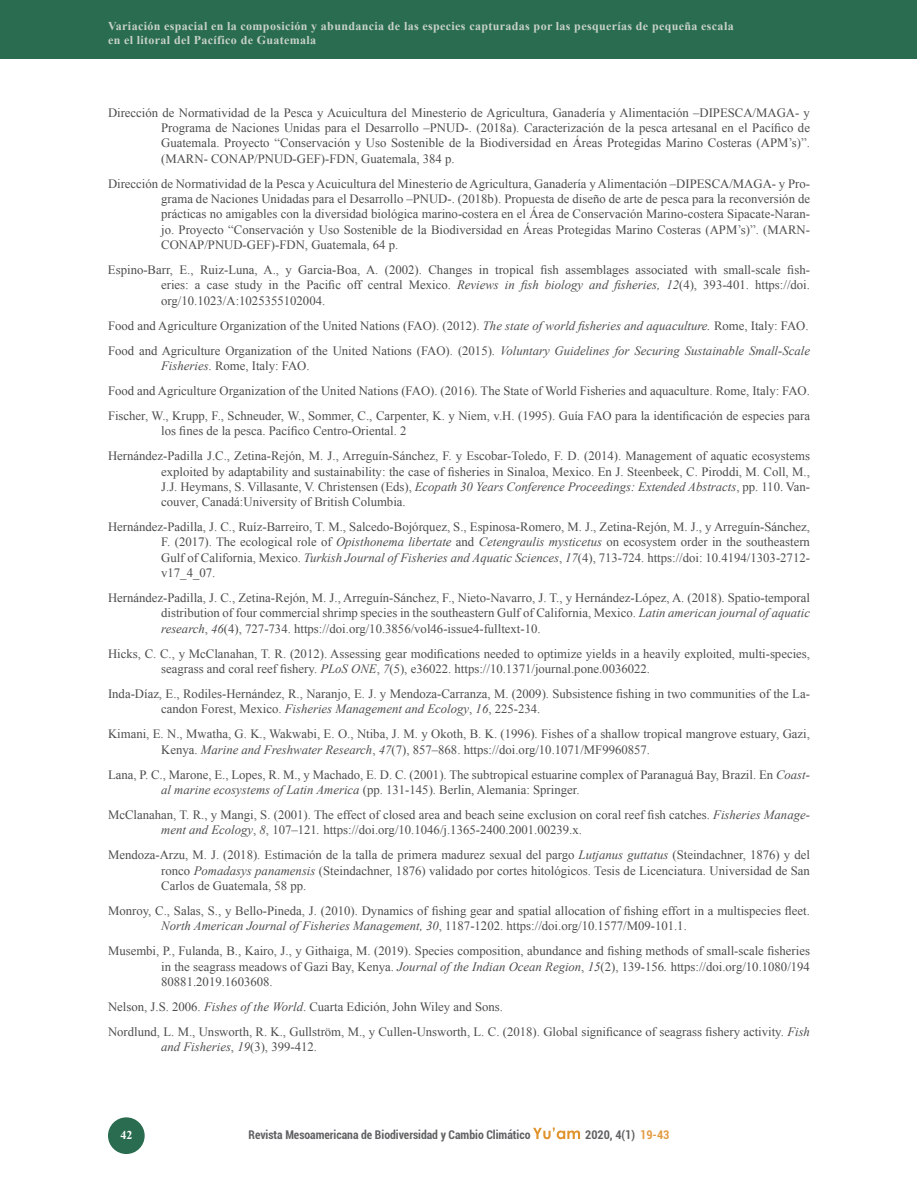
<style>
.page{position:relative;width:918px;height:1188px;background:#fff}
.page>*{position:absolute;margin:0;border:0;box-sizing:border-box;transform-origin:0 0}
.t1{font:12.75px/15.3px "Times New Roman";color:#4d4d4f}
.t2{font:italic 12.75px "Times New Roman";color:#4d4d4f}
.t3{font:700 12px/14.4px "Times New Roman";letter-spacing:.03em;color:#c9d2ca}
.t4{font:700 condensed 12px "Roboto";color:#606163}
.t5{font:700 12px "Times New Roman";color:#fff}
.s1{font-style:italic}
.s2{font-style:normal}
.s3{color:#e39b40}
</style>
<div class="page">
<div style="left:0;top:0;width:917px;height:58px;background:#296c50"></div>
<div style="left:108px;top:1117px;width:37px;height:37px;background:#296c50;border-radius:50%"></div>
<svg style="left:533px;top:1128px;width:47px;height:11px"></svg>
<p class="t3" style="left:108px;top:18px;width:627px">Variación espacial en la composición y abundancia de las especies capturadas por las pesquerías de pequeña escala en el litoral del Pacífico de Guatemala</p>
<p class="t1" style="left:161px;top:105px;width:650px;text-align:justify;text-indent:-53px">Dirección de Normatividad de la Pesca y Acuicultura del Minesterio de Agricultura, Ganadería y Alimentación –DIPESCA/MAGA- y Programa de Naciones Unidas para el Desarrollo –PNUD-. (2018a). Caracterización de la pesca artesanal en el Pacífico de Guatemala. Proyecto “Conservación y Uso Sostenible de la Biodiversidad en Áreas Protegidas Marino Costeras (APM’s)”. (MARN- CONAP/PNUD-GEF)-FDN, Guatemala, 384 p.</p>
<p class="t1" style="left:161px;top:176px;width:650px;text-align:justify;text-indent:-53px">Dirección de Normatividad de la Pesca y Acuicultura del Minesterio de Agricultura, Ganadería y Alimentación –DIPESCA/MAGA- y Pro&shy;grama de Naciones Unidadas para el Desarrollo –PNUD-. (2018b). Propuesta de diseño de arte de pesca para la reconversión de prácticas no amigables con la diversidad biológica marino-costera en el Área de Conservación Marino-costera Sipacate-Naran&shy;jo. Proyecto “Conservación y Uso Sostenible de la Biodiversidad en Áreas Protegidas Marino Costeras (APM’s)”. (MARN-CONAP/PNUD-GEF)-FDN, Guatemala, 64 p.</p>
<p class="t1" style="left:161px;top:262px;width:650px;text-align:justify;text-indent:-53px">Espino-Barr, E., Ruiz-Luna, A., y Garcia-Boa, A. (2002). Changes in tropical fish assemblages associated with small-scale fish&shy;eries: a case study in the Pacific off central Mexico. <span class="s1">Reviews in fish biology and fisheries, 12</span>(4), 393-401. https://doi. org/10.1023/A:1025355102004.</p>
<p class="t1" style="left:108px;top:313px;width:704px;line-height:25px">Food and Agriculture Organization of the United Nations (FAO). (2012). <span class="s1">The state of world fisheries and aquaculture.</span> Rome, Italy: FAO.<br>Food and Agriculture Organization of the United Nations (FAO). (2015). <span class="s1">Voluntary Guidelines for Securing Sustainable Small-Scale</span></p>
<p class="t1" style="left:108px;top:353px;width:704px;line-height:25px;text-indent:53px"><span class="s1">Fisheries</span>. Rome, Italy: FAO.<br>Food and Agriculture Organization of the United Nations (FAO). (2016). The State of World Fisheries and aquaculture. Rome, Italy: FAO.<br>Fischer, W., Krupp, F., Schneuder, W., Sommer, C., Carpenter, K. y Niem, v.H. (1995). Guía FAO para la identificación de especies para</p>
<p class="t1" style="left:108px;top:418px;width:704px;line-height:25px;text-indent:53px">los fines de la pesca. Pacífico Centro-Oriental. 2<br>Hernández-Padilla J.C., Zetina-Rejón, M. J., Arreguín-Sánchez, F. y Escobar-Toledo, F. D. (2014). Management of aquatic ecosystems</p>
<p class="t1" style="left:161px;top:463px;width:650px;text-align:justify">exploited by adaptability and sustainability: the case of fisheries in Sinaloa, Mexico. En J. Steenbeek, C. Piroddi, M. Coll, M., J.J. Heymans, S. Villasante, V. Christensen (Eds), <span class="s1">Ecopath 30 Years Conference Proceedings: Extended Abstracts</span>, pp. 110. Van&shy;couver, Canadá:University of British Columbia.</p>
<p class="t1" style="left:161px;top:519px;width:650px;text-align:justify;text-indent:-53px">Hernández-Padilla, J. C., Ruíz-Barreiro, T. M., Salcedo-Bojórquez, S., Espinosa-Romero, M. J., Zetina-Rejón, M. J., y Arreguín-Sánchez, F. (2017). The ecological role of <span class="s1">Opisthonema libertate</span> and <span class="s1">Cetengraulis mysticetus</span> on ecosystem order in the southeastern Gulf of California, Mexico. <span class="s1">Turkish Journal of Fisheries and Aquatic Sciences</span>, <span class="s1">17</span>(4), 713-724. https://doi: 10.4194/1303-2712- v17_4_07.</p>
<p class="t1" style="left:161px;top:590px;width:650px;text-align:justify;text-indent:-53px">Hernández-Padilla, J. C., Zetina-Rejón, M. J., Arreguín-Sánchez, F., Nieto-Navarro, J. T., y Hernández-López, A. (2018). Spatio-temporal distribution of four commercial shrimp species in the southeastern Gulf of California, Mexico. <span class="s1">Latin american journal of aquatic research</span>, <span class="s1">46</span>(4), 727-734. https://doi.org/10.3856/vol46-issue4-fulltext-10.</p>
<p class="t1" style="left:161px;top:646px;width:650px;text-indent:-53px">Hicks, C. C., y McClanahan, T. R. (2012). Assessing gear modifications needed to optimize yields in a heavily exploited, multi-species, seagrass and coral reef fishery. <span class="s1">PLoS ONE</span>, <span class="s1">7</span>(5), e36022. https://10.1371/journal.pone.0036022.</p>
<p class="t1" style="left:161px;top:686px;width:650px;text-indent:-53px">Inda-Díaz, E., Rodiles-Hernández, R., Naranjo, E. J. y Mendoza-Carranza, M. (2009). Subsistence fishing in two communities of the La&shy;candon Forest, Mexico. <span class="s1">Fisheries Management and Ecology</span>, <span class="s1">16</span>, 225-234.</p>
<p class="t1" style="left:161px;top:726px;width:650px;text-indent:-53px">Kimani, E. N., Mwatha, G. K., Wakwabi, E. O., Ntiba, J. M. y Okoth, B. K. (1996). Fishes of a shallow tropical mangrove estuary, Gazi,<br>Kenya. <span class="s1">Marine and Freshwater Research</span>, <span class="s1">47</span>(7), 857–868. https://doi.org/10.1071/MF9960857.</p>
<p class="t1" style="left:161px;top:767px;width:650px;text-indent:-53px">Lana, P. C., Marone, E., Lopes, R. M., y Machado, E. D. C. (2001). The subtropical estuarine complex of Paranaguá Bay, Brazil. En <span class="s1">Coast&shy;al marine ecosystems of Latin America</span> (pp. 131-145). Berlin, Alemania: Springer.</p>
<p class="t1" style="left:161px;top:807px;width:650px;text-indent:-53px">McClanahan, T. R., y Mangi, S. (2001). The effect of closed area and beach seine exclusion on coral reef fish catches. <span class="s1">Fisheries Manage&shy;ment and Ecology</span>, <span class="s1">8</span>, 107–121<span class="s1">.</span> https://doi.org/10.1046/j.1365-2400.2001.00239.x.</p>
<p class="t1" style="left:161px;top:847px;width:650px;text-align:justify;text-indent:-53px">Mendoza-Arzu, M. J. (2018). Estimación de la talla de primera madurez sexual del pargo <span class="s1">Lutjanus guttatus</span> (Steindachner, 1876) y del ronco <span class="s1">Pomadasys panamensis</span> (Steindachner, 1876) validado por cortes hitológicos. Tesis de Licenciatura. Universidad de San Carlos de Guatemala, 58 pp.</p>
<p class="t1" style="left:161px;top:903px;width:650px;text-indent:-53px">Monroy, C., Salas, S., y Bello-Pineda, J. (2010). Dynamics of fishing gear and spatial allocation of fishing effort in a multispecies fleet.<br><span class="s1">North American Journal of Fisheries Management, 30</span>, 1187-1202. https://doi.org/10.1577/M09-101.1.</p>
<p class="t1" style="left:161px;top:943px;width:650px;text-align:justify;text-indent:-53px">Musembi, P., Fulanda, B., Kairo, J., y Githaiga, M. (2019). Species composition, abundance and fishing methods of small-scale fisheries in the seagrass meadows of Gazi Bay, Kenya. <span class="s1">Journal of the Indian Ocean Region</span>, <span class="s1">15</span>(2), 139-156<span class="s1">.</span> https://doi.org/10.1080/194<br>80881.2019.1603608.</p>
<p class="t1" style="left:108px;top:994px;width:704px;line-height:25px">Nelson, J.S. 2006. <span class="s1">Fishes of the World</span>. Cuarta Edición, John Wiley and Sons.<br>Nordlund, L. M., Unsworth, R. K., Gullström, M., y Cullen-Unsworth, L. C. (2018). Global significance of seagrass fishery activity. <span class="s1">Fish</span></p>
<p class="t2" style="left:161px;top:1038px;width:157px">and Fisheries<span class="s2">,</span> 19<span class="s2">(3), 399-412.</span></p>
<p class="t5" style="left:120px;top:1127px;width:13px">42</p>
<p class="t4" style="left:249px;top:1127px;width:283px">Revista Mesoamericana de Biodiversidad y Cambio Climático</p>
<p class="t4" style="left:585px;top:1127px;width:86px">2020, 4(1) <span class="s3">19-43</span></p>
</div>
